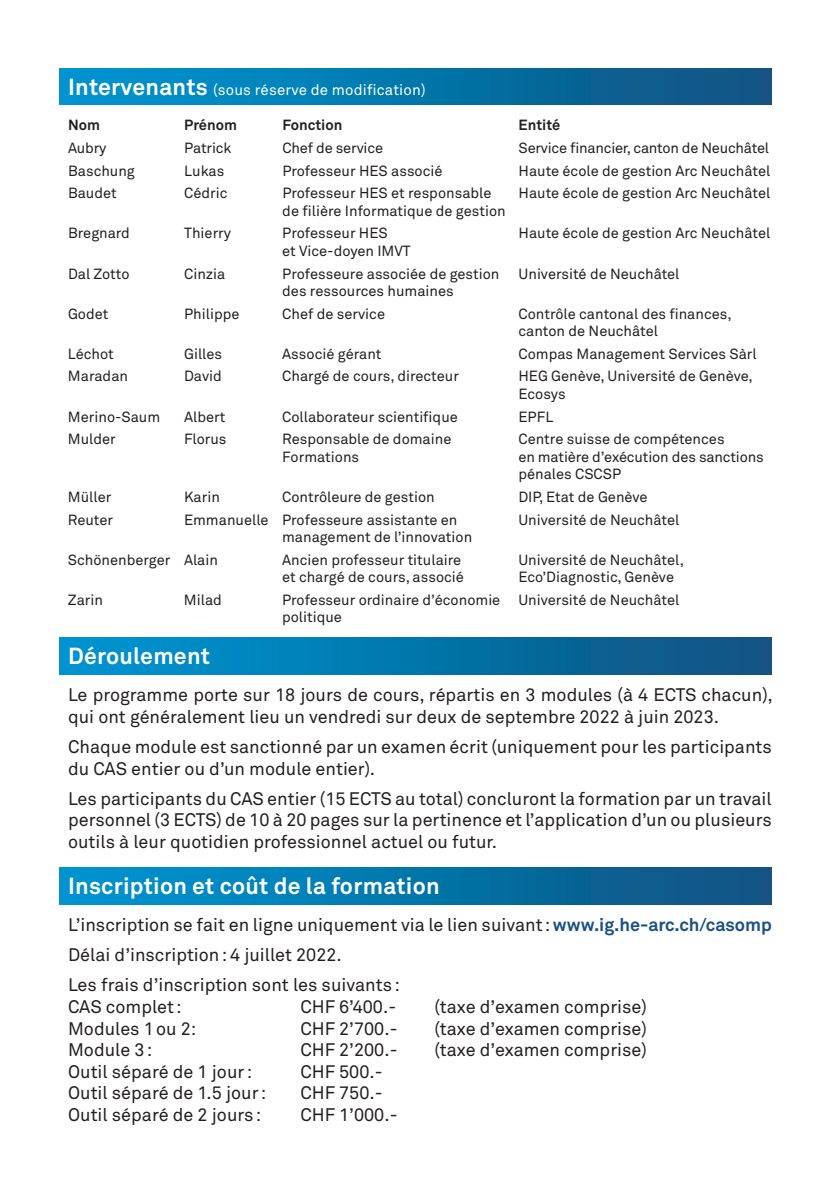
<style>
.page{position:relative;width:840px;height:1191px;background:#fff}
.page>*{position:absolute;margin:0;border:0;box-sizing:border-box;transform-origin:0 0}
.t1{font:700 23px "Akkurat";letter-spacing:.01em;color:#fff}
.t2{font:18px/21.6px "Akkurat";color:#231f20}
.t3{font:15px "Akkurat";letter-spacing:.01em;color:#fff}
.t4{font:14.6px/17.6px "Akkurat";color:#231f20}
.t5{font:700 14.6px "Akkurat";color:#231f20}
.s1{font-weight:700;font-size:23px}
.s2{font-weight:700;color:#185183}
</style>
<div class="page">
<div style="left:60px;top:637px;width:711px;height:37px;background:linear-gradient(to right,#0098d4,#0f5280)"></div>
<div style="left:60px;top:867px;width:711px;height:37px;background:linear-gradient(to right,#0098d4,#0f5280)"></div>
<div style="left:60px;top:68px;width:711px;height:37px;background:linear-gradient(to right,#0098d4,#0f5280)"></div>
<p class="t3" style="left:68px;top:81px;width:359px"><span class="s1">Intervenants</span> (sous réserve de modification)</p>
<p class="t5" style="left:68px;top:116px;width:33px">Nom</p>
<p class="t5" style="left:184px;top:116px;width:54px">Prénom</p>
<p class="t5" style="left:282px;top:116px;width:61px">Fonction</p>
<p class="t5" style="left:518px;top:116px;width:43px">Entité</p>
<p class="t4" style="left:68px;top:139px;width:40px">Aubry</p>
<p class="t4" style="left:184px;top:139px;width:49px">Patrick</p>
<p class="t4" style="left:282px;top:139px;width:102px">Chef de service</p>
<p class="t4" style="left:518px;top:139px;width:252px">Service financier, canton de Neuchâtel</p>
<p class="t4" style="left:68px;top:162px;width:68px">Baschung</p>
<p class="t4" style="left:184px;top:162px;width:42px">Lukas</p>
<p class="t4" style="left:282px;top:162px;width:162px">Professeur HES associé</p>
<p class="t4" style="left:518px;top:162px;width:253px">Haute école de gestion Arc Neuchâtel</p>
<p class="t4" style="left:68px;top:185px;width:50px">Baudet</p>
<p class="t4" style="left:184px;top:185px;width:45px">Cédric</p>
<p class="t4" style="left:282px;top:185px;width:210px">Professeur HES et responsable</p>
<p class="t4" style="left:518px;top:185px;width:253px">Haute école de gestion Arc Neuchâtel</p>
<p class="t4" style="left:282px;top:202px;width:225px">de filière Informatique de gestion</p>
<p class="t4" style="left:68px;top:225px;width:63px">Bregnard</p>
<p class="t4" style="left:184px;top:225px;width:48px">Thierry</p>
<p class="t4" style="left:282px;top:225px;width:107px">Professeur HES</p>
<p class="t4" style="left:518px;top:225px;width:253px">Haute école de gestion Arc Neuchâtel</p>
<p class="t4" style="left:282px;top:242px;width:130px">et Vice-doyen IMVT</p>
<p class="t4" style="left:68px;top:265px;width:63px">Dal Zotto</p>
<p class="t4" style="left:184px;top:265px;width:43px">Cinzia</p>
<p class="t4" style="left:282px;top:265px;width:218px">Professeure associée de gestion</p>
<p class="t4" style="left:518px;top:265px;width:162px">Université de Neuchâtel</p>
<p class="t4" style="left:282px;top:282px;width:173px">des ressources humaines</p>
<p class="t4" style="left:68px;top:305px;width:42px">Godet</p>
<p class="t4" style="left:184px;top:305px;width:57px">Philippe</p>
<p class="t4" style="left:282px;top:305px;width:104px">Chef de service</p>
<p class="t4" style="left:518px;top:305px;width:214px">Contrôle cantonal des finances, canton de Neuchâtel</p>
<p class="t4" style="left:68px;top:345px;width:47px">Léchot</p>
<p class="t4" style="left:184px;top:345px;width:39px">Gilles</p>
<p class="t4" style="left:282px;top:345px;width:101px">Associé gérant</p>
<p class="t4" style="left:518px;top:345px;width:240px">Compas Management Services Sàrl</p>
<p class="t4" style="left:68px;top:368px;width:62px">Maradan</p>
<p class="t4" style="left:184px;top:368px;width:39px">David</p>
<p class="t4" style="left:282px;top:368px;width:178px">Chargé de cours, directeur</p>
<p class="t4" style="left:518px;top:368px;width:236px">HEG Genève, Université de Genève,<br>Ecosys</p>
<p class="t4" style="left:68px;top:408px;width:94px">Merino-Saum</p>
<p class="t4" style="left:184px;top:408px;width:43px">Albert</p>
<p class="t4" style="left:282px;top:408px;width:177px">Collaborateur scientifique</p>
<p class="t4" style="left:518px;top:408px;width:36px">EPFL</p>
<p class="t4" style="left:68px;top:431px;width:49px">Mulder</p>
<p class="t4" style="left:184px;top:431px;width:44px">Florus</p>
<p class="t4" style="left:282px;top:431px;width:171px">Responsable de domaine</p>
<p class="t4" style="left:518px;top:431px;width:207px">Centre suisse de compétences</p>
<p class="t4" style="left:282px;top:448px;width:78px">Formations</p>
<p class="t4" style="left:518px;top:448px;width:247px">en matière d’exécution des sanctions pénales CSCSP</p>
<p class="t4" style="left:68px;top:488px;width:45px">Müller</p>
<p class="t4" style="left:184px;top:488px;width:37px">Karin</p>
<p class="t4" style="left:282px;top:488px;width:154px">Contrôleure de gestion</p>
<p class="t4" style="left:518px;top:488px;width:131px">DIP, Etat de Genève</p>
<p class="t4" style="left:68px;top:511px;width:47px">Reuter</p>
<p class="t4" style="left:184px;top:511px;width:275px">Emmanuelle Professeure assistante en</p>
<p class="t4" style="left:518px;top:511px;width:162px">Université de Neuchâtel</p>
<p class="t4" style="left:282px;top:528px;width:191px">management de l’innovation</p>
<p class="t4" style="left:68px;top:551px;width:151px">Schönenberger Alain</p>
<p class="t4" style="left:282px;top:551px;width:181px">Ancien professeur titulaire</p>
<p class="t4" style="left:518px;top:551px;width:167px">Université de Neuchâtel,</p>
<p class="t4" style="left:282px;top:568px;width:183px">et chargé de cours, associé</p>
<p class="t4" style="left:518px;top:568px;width:157px">Eco’Diagnostic, Genève</p>
<p class="t4" style="left:68px;top:591px;width:37px">Zarin</p>
<p class="t4" style="left:184px;top:591px;width:39px">Milad</p>
<p class="t4" style="left:282px;top:591px;width:398px">Professeur ordinaire d’économie Université de Neuchâtel politique</p>
<h1 class="t1" style="left:68px;top:641px;width:143px">Déroulement</h1>
<p class="t2" style="left:68px;top:684px;width:705px">Le programme porte sur 18 jours de cours, répartis en 3 modules (à 4 ECTS chacun), qui ont généralement lieu un vendredi sur deux de septembre 2022 à juin 2023.</p>
<p class="t2" style="left:68px;top:736px;width:705px">Chaque module est sanctionné par un examen écrit (uniquement pour les participants du CAS entier ou d’un module entier).</p>
<p class="t2" style="left:68px;top:788px;width:704px;text-align:justify">Les participants du CAS entier (15 ECTS au total) concluront la formation par un travail personnel (3 ECTS) de 10 à 20 pages sur la pertinence et l’application d’un ou plusieurs outils à leur quotidien professionnel actuel ou futur.</p>
<h1 class="t1" style="left:68px;top:871px;width:373px">Inscription et coût de la formation</h1>
<p class="t2" style="left:68px;top:910px;width:705px;line-height:30px">L’inscription se fait en ligne uniquement via le lien suivant: <span class="s2">www.ig.he-arc.ch/casomp<br></span>Délai d’inscription: 4 juillet 2022.<br>Les frais d’inscription sont les suivants:</p>
<p class="t2" style="left:68px;top:996px;width:115px">CAS complet:</p>
<p class="t2" style="left:300px;top:996px;width:97px">CHF 6’400.-</p>
<p class="t2" style="left:434px;top:996px;width:214px">(taxe d’examen comprise)</p>
<p class="t2" style="left:68px;top:1018px;width:130px">Modules 1ou 2:</p>
<p class="t2" style="left:300px;top:1018px;width:99px">CHF 2’700.-</p>
<p class="t2" style="left:434px;top:1018px;width:214px">(taxe d’examen comprise)</p>
<p class="t2" style="left:68px;top:1039px;width:86px">Module 3:</p>
<p class="t2" style="left:300px;top:1039px;width:99px">CHF 2’200.-</p>
<p class="t2" style="left:434px;top:1039px;width:214px">(taxe d’examen comprise)</p>
<p class="t2" style="left:68px;top:1061px;width:185px">Outil séparé de 1 jour:</p>
<p class="t2" style="left:300px;top:1061px;width:84px">CHF 500.-</p>
<p class="t2" style="left:68px;top:1082px;width:200px">Outil séparé de 1.5 jour:</p>
<p class="t2" style="left:300px;top:1082px;width:84px">CHF 750.-</p>
<p class="t2" style="left:68px;top:1104px;width:195px">Outil séparé de 2 jours:</p>
<p class="t2" style="left:300px;top:1104px;width:99px">CHF 1’000.-</p>
</div>
